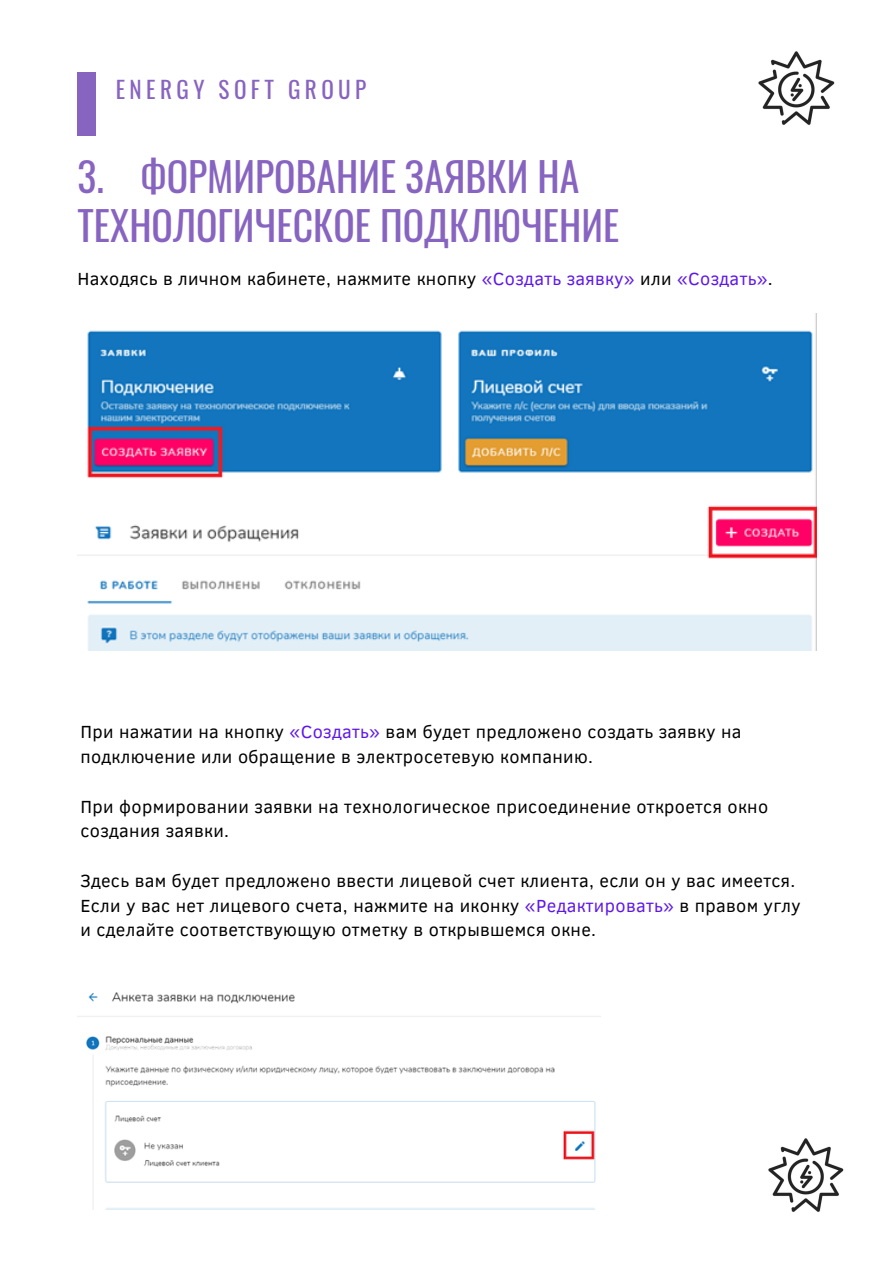
<style>
.page{position:relative;width:894px;height:1264px;background:#fff}
.page>*{position:absolute;margin:0;border:0;box-sizing:border-box;transform-origin:0 0}
.t1{font:39.75px/48.4px "Oswald";color:#8864c1}
.t2{font:23.25px "Oswald";letter-spacing:.19em;color:#8864c1}
.t3{font:18px/24.8px "Clear Sans";letter-spacing:.02em;color:#000}
.s1{color:#5e17eb}
</style>
<div class="page">
<div style="left:77px;top:72px;width:18px;height:63px;background:#8864c1"></div>
<img style="left:768px;top:1138px;width:76px;height:74px">
<img style="left:77px;top:314px;width:739px;height:336px">
<img style="left:77px;top:992px;width:523px;height:217px">
<img style="left:758px;top:51px;width:77px;height:74px">
<p class="t2" style="left:116px;top:71px;width:252px">ENERGY SOFT GROUP</p>
<p class="t1" style="left:78px;top:151px;width:543px">3. ФОРМИРОВАНИЕ ЗАЯВКИ НА<br>ТЕХНОЛОГИЧЕСКОЕ ПОДКЛЮЧЕНИЕ</p>
<p class="t3" style="left:77px;top:266px;width:696px">Находясь в личном кабинете, нажмите кнопку <span class="s1">«Создать заявку»</span> или <span class="s1">«Создать»</span>.</p>
<p class="t3" style="left:80px;top:718px;width:662px">При нажатии на кнопку <span class="s1">«Создать»</span> вам будет предложено создать заявку на подключение или обращение в электросетевую компанию.</p>
<p class="t3" style="left:80px;top:793px;width:689px">При формировании заявки на технологическое присоединение откроется окно создания заявки.</p>
<p class="t3" style="left:80px;top:867px;width:721px">Здесь вам будет предложено ввести лицевой счет клиента, если он у вас имеется.<br>Если у вас нет лицевого счета, нажмите на иконку <span class="s1">«Редактировать»</span> в правом углу и сделайте соответствующую отметку в открывшемся окне.</p>
</div>
